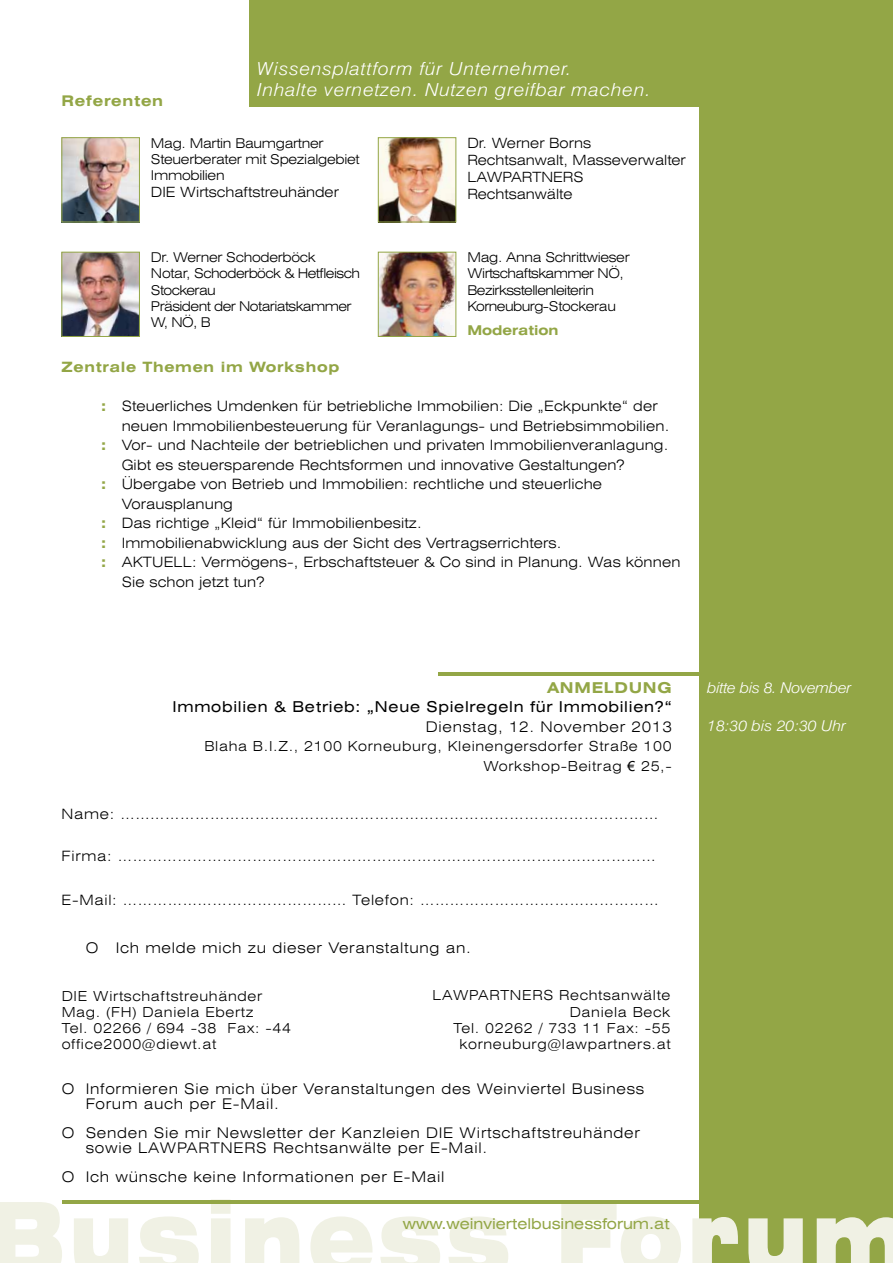
<style>
.page{position:relative;width:893px;height:1263px;background:#fff}
.page>*{position:absolute;margin:0;border:0;box-sizing:border-box;transform-origin:0 0}
.t1{font:italic 300 18px/21.6px "Swiss 721 BT";letter-spacing:.04em;color:#fff;scale:1.1 1}
.t2{font:expanded 15px "Swiss 721 BT";letter-spacing:.05em;color:#000}
.t3{font:expanded 15px "Swiss 721 BT";color:#93a646}
.t4{font:italic 300 15px "Swiss 721 BT";letter-spacing:-.02em;color:#fff;scale:1.1 1}
.t5{font:italic 300 15px "Swiss 721 BT";color:#fff;scale:1.1 1}
.t6{font:700 expanded 15px "Swiss 721 BT";letter-spacing:.05em;color:#93a646}
.t7{font:300 expanded 14.7px/14.7px "Swiss 721 BT";letter-spacing:.05em;color:#000}
.t8{font:700 expanded 14.7px "Swiss 721 BT";letter-spacing:.05em;color:#93a646}
.t9{font:300 expanded 14.25px "Swiss 721 BT";letter-spacing:.01em;color:#000}
.t10{font:300 expanded 14.25px "Swiss 721 BT";letter-spacing:.05em;color:#000}
.t11{font:700 expanded 14.25px "Swiss 721 BT";letter-spacing:.05em;color:#93a646}
.t12{font:300 expanded 14.1px/17px "Swiss 721 BT";color:#000}
.t13{font:300 expanded 13.8px/16.2px "Swiss 721 BT";letter-spacing:.05em;color:#000;text-align:right}
.t14{font:300 expanded 13.5px/16.2px "Swiss 721 BT";letter-spacing:-.03em;color:#000}
.t15{font:700 expanded 13.5px "Swiss 721 BT";color:#93a646}
.s1{font-weight:700;color:#93a646}
.s2{font-family:"Arial";font-weight:400;font-stretch:normal}
</style>
<div class="page">
<div style="left:250px;top:0;width:643px;height:106px;background:#93a646"></div>
<div style="left:699px;top:0;width:194px;height:1263px;background:#93a646"></div>
<svg style="left:0;top:1199px;width:893px;height:64px;fill:#f0f1e4"></svg>
<hr style="left:438px;top:672px;width:455px;height:3px;background:#93a646">
<hr style="left:63px;top:1200px;width:641px;height:4px;background:#93a646">
<img style="left:380px;top:254px;width:74px;height:81px">
<div style="left:378px;top:252px;width:78px;height:85px;border:1px solid #93a646"></div>
<img style="left:64px;top:139px;width:74px;height:81px">
<div style="left:62px;top:137px;width:78px;height:85px;border:1px solid #93a646"></div>
<img style="left:64px;top:254px;width:74px;height:81px">
<div style="left:62px;top:252px;width:78px;height:85px;border:1px solid #93a646"></div>
<img style="left:380px;top:139px;width:74px;height:81px">
<div style="left:378px;top:137px;width:78px;height:85px;border:1px solid #93a646"></div>
<p class="t8" style="left:62px;top:92px;width:103px">Referenten</p>
<p class="t1" style="left:257px;top:57px;width:359px">Wissensplattform für Unternehmer.<br>Inhalte vernetzen. Nutzen greifbar machen.</p>
<p class="t14" style="left:151px;top:135px;width:210px">Mag. Martin Baumgartner<br>Steuerberater mit Spezialgebiet<br>Immobilien</p>
<p class="t12" style="left:151px;top:184px;width:190px">DIE Wirtschaftstreuhänder</p>
<p class="t14" style="left:151px;top:249px;width:211px">Dr. Werner Schoderböck<br>Notar, Schoderböck &amp; Hetfleisch<br>Stockerau<br>Präsident der Notariatskammer<br>W, NÖ, B</p>
<p class="t12" style="left:467px;top:135px;width:220px">Dr. Werner Borns<br>Rechtsanwalt, Masseverwalter<br>LAWPARTNERS<br>Rechtsanwälte</p>
<p class="t14" style="left:467px;top:249px;width:164px">Mag. Anna Schrittwieser<br>Wirtschaftskammer NÖ,<br>Bezirksstellenleiterin<br>Korneuburg-Stockerau</p>
<p class="t15" style="left:467px;top:322px;width:93px">Moderation</p>
<p class="t11" style="left:62px;top:359px;width:279px">Zentrale Themen im Workshop</p>
<p class="t9" style="left:101px;top:398px;width:558px"><span class="s1">:</span> Steuerliches Umdenken für betriebliche Immobilien: Die „Eckpunkte“ der</p>
<p class="t9" style="left:122px;top:417px;width:549px">neuen Immobilienbesteuerung für Veranlagungs- und Betriebsimmobilien.</p>
<p class="t9" style="left:101px;top:437px;width:569px"><span class="s1">:</span> Vor- und Nachteile der betrieblichen und privaten Immobilienveranlagung.</p>
<p class="t9" style="left:122px;top:456px;width:505px">Gibt es steuersparende Rechtsformen und innovative Gestaltungen?</p>
<p class="t9" style="left:101px;top:476px;width:503px"><span class="s1">:</span> Übergabe von Betrieb und Immobilien: rechtliche und steuerliche</p>
<p class="t9" style="left:122px;top:495px;width:113px">Vorausplanung</p>
<p class="t9" style="left:101px;top:515px;width:322px"><span class="s1">:</span> Das richtige „Kleid“ für Immobilienbesitz.</p>
<p class="t9" style="left:101px;top:534px;width:462px"><span class="s1">:</span> Immobilienabwicklung aus der Sicht des Vertragserrichters.</p>
<p class="t9" style="left:101px;top:554px;width:581px"><span class="s1">:</span> AKTUELL: Vermögens-, Erbschaftsteuer &amp; Co sind in Planung. Was können</p>
<p class="t9" style="left:122px;top:573px;width:145px">Sie schon jetzt tun?</p>
<p class="t6" style="left:547px;top:678px;width:126px">ANMELDUNG</p>
<p class="t2" style="left:172px;top:698px;width:501px">Immobilien &amp; Betrieb: „Neue Spielregeln für Immobilien?“</p>
<p class="t7" style="left:426px;top:719px;width:247px">Dienstag, 12. November 2013</p>
<p class="t13" style="left:204px;top:737px;width:469px;line-height:19.5px">Blaha B.I.Z., 2100 Korneuburg, Kleinengersdorfer Straße 100<br>Workshop-Beitrag <span class="s2">€</span> 25,-</p>
<p class="t9" style="left:62px;top:805px;width:598px">Name: ………………………………………………………………………………………………</p>
<p class="t9" style="left:62px;top:848px;width:596px">Firma: ………………………………………………………………………………………………</p>
<p class="t10" style="left:62px;top:891px;width:599px">E-Mail: ……………………………………… Telefon: …………………………………………</p>
<p class="t7" style="left:86px;top:940px;width:387px">O Ich melde mich zu dieser Veranstaltung an.</p>
<p class="t13" style="left:62px;top:988px;width:231px;text-align:left">DIE Wirtschaftstreuhänder<br>Mag. (FH) Daniela Ebertz<br>Tel. 02266 / 694 -38 Fax: -44 office2000@diewt.at</p>
<p class="t13" style="left:433px;top:987px;width:239px">LAWPARTNERS Rechtsanwälte<br>Daniela Beck<br>Tel. 02262 / 733 11 Fax: -55 korneuburg@lawpartners.at</p>
<p class="t7" style="left:86px;top:1081px;width:560px;text-indent:-24px">O Informieren Sie mich über Veranstaltungen des Weinviertel Business<br>Forum auch per E-Mail.</p>
<p class="t7" style="left:86px;top:1125px;width:556px;text-indent:-24px">O Senden Sie mir Newsletter der Kanzleien DIE Wirtschaftstreuhänder sowie LAWPARTNERS Rechtsanwälte per E-Mail.</p>
<p class="t7" style="left:62px;top:1169px;width:384px">O Ich wünsche keine Informationen per E-Mail</p>
<p class="t3" style="left:403px;top:1215px;width:268px">www.weinviertelbusinessforum.at</p>
<p class="t4" style="left:707px;top:678px;width:132px">bitte bis 8. November</p>
<p class="t5" style="left:707px;top:717px;width:128px">18:30 bis 20:30 Uhr</p>
</div>
